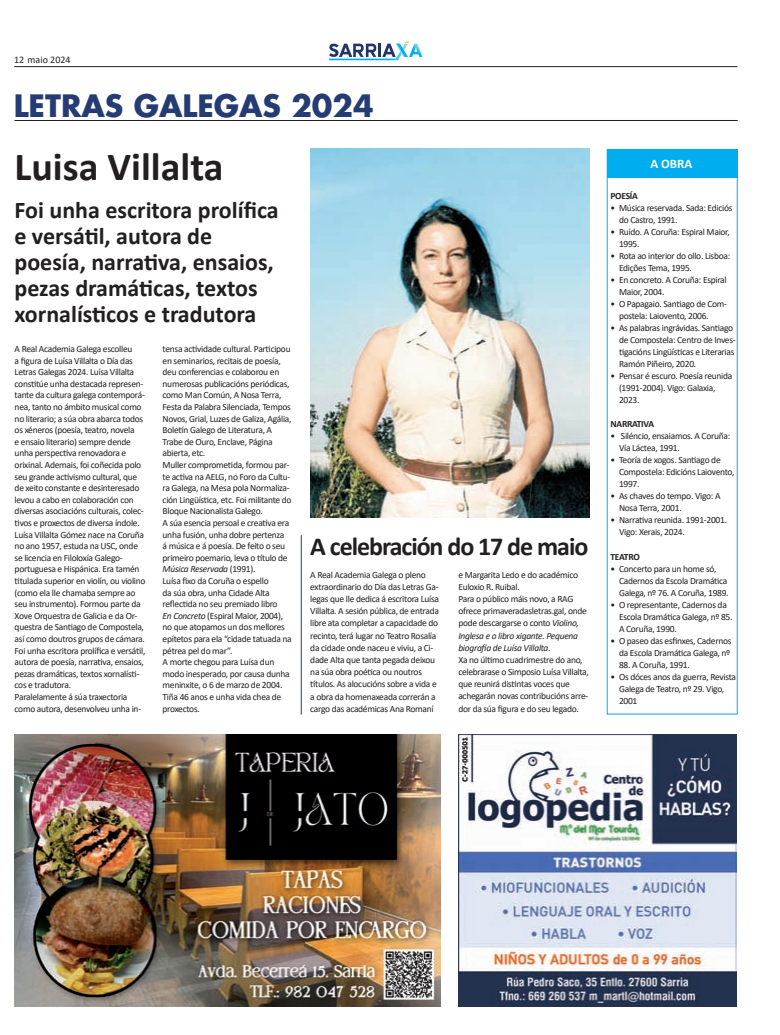
<style>
.page{position:relative;width:780px;height:1035px;background:#fff}
.page>*{position:absolute;margin:0;border:0;box-sizing:border-box;transform-origin:0 0}
.t1{font:700 40px "Calibri";color:#231f20}
.t2{font:700 30px "Futura";color:#253b73}
.t3{font:700 26px "Calibri";letter-spacing:-.04em;color:#231f20}
.t4{font:700 24px/26px "Calibri";color:#231f20}
.t5{font:700 13px "Calibri";color:#fff}
.t6{font:10px "Calibri";color:#231f20}
.t7{font:9.5px/11.6px "Calibri";letter-spacing:-.03em;color:#231f20}
.t8{font:700 9.5px "Calibri";letter-spacing:-.03em;color:#231f20}
.s1{font-style:italic}
</style>
<div class="page">
<hr style="left:14px;top:66px;width:723px;height:1px;background:#231f20">
<svg style="left:329px;top:41px;width:93px;height:19px"></svg>
<hr style="left:14px;top:120px;width:723px;height:1px;background:#231f20">
<img style="left:311px;top:149px;width:278px;height:368px">
<svg style="left:606px;top:149px;width:132px;height:566px"></svg>
<div style="left:606px;top:149px;width:131px;height:29px;background:#00aeef"></div>
<hr style="left:301px;top:535px;width:1px;height:179px;background:#253b73">
<img style="left:458px;top:734px;width:278px;height:272px">
<img style="left:15px;top:734px;width:425px;height:272px">
<p class="t6" style="left:14px;top:53px;width:58px">12 maio 2024</p>
<h2 class="t2" style="left:14px;top:85px;width:361px">LETRAS GALEGAS 2024</h2>
<h1 class="t1" style="left:14px;top:138px;width:210px">Luisa Villalta</h1>
<h3 class="t4" style="left:14px;top:197px;width:266px">Foi unha escritora prolífica e versátil, autora de poesía, narrativa, ensaios, pezas dramáticas, textos xornalísticos e tradutora</h3>
<p class="t7" style="left:15px;top:343px;width:132px">A Real Academia Galega escolleu<br>a figura de Luísa Villalta o Día das Letras Galegas 2024. Luísa Villalta constitúe unha destacada represen&shy;tante da cultura galega contemporá&shy;nea, tanto no ámbito musical como no literario; a súa obra abarca todos os xéneros (poesía, teatro, novela<br>e ensaio literario) sempre dende unha perspectiva renovadora e orixinal. Ademais, foi coñecida polo seu grande activismo cultural, que de xeito constante e desinteresado levou a cabo en colaboración con diversas asociacións culturais, colec&shy;tivos e proxectos de diversa índole.<br>Luísa Villalta Gómez nace na Coruña no ano 1957, estuda na USC, onde se licencia en Filoloxía Galego&shy;portuguesa e Hispánica. Era tamén titulada superior en violín, ou violino (como ela lle chamaba sempre ao seu instrumento). Formou parte da Xove Orquestra de Galicia e da Or&shy;questra de Santiago de Compostela, así como doutros grupos de cámara.<br>Foi unha escritora prolífica e versátil, autora de poesía, narrativa, ensaios, pezas dramáticas, textos xornalísti&shy;cos e tradutora.<br>Paralelamente á súa traxectoria como autora, desenvolveu unha in-</p>
<p class="t7" style="left:163px;top:343px;width:131px">tensa actividade cultural. Participou en seminarios, recitais de poesía, deu conferencias e colaborou en numerosas publicacións periódicas, como Man Común, A Nosa Terra,<br>Festa da Palabra Silenciada, Tempos<br>Novos, Grial, Luzes de Galiza, Agália,<br>Boletín Galego de Literatura, A<br>Trabe de Ouro, Enclave, Página abierta, etc.<br>Muller comprometida, formou par&shy;te activa na AELG, no Foro da Cultu&shy;ra Galega, na Mesa pola Normaliza&shy;ción Lingüística, etc. Foi militante do<br>Bloque Nacionalista Galego.<br>A súa esencia persoal e creativa era unha fusión, unha dobre pertenza<br>á música e á poesía. De feito o seu primeiro poemario, leva o título de<br><span class="s1">Música Reservada</span> (1991).<br>Luísa fixo da Coruña o espello<br>da súa obra, unha Cidade Alta reflectida no seu premiado libro<br><span class="s1">En Concreto</span> (Espiral Maior, 2004), no que atopamos un dos mellores epítetos para ela “cidade tatuada na pétrea pel do mar”.<br>A morte chegou para Luísa dun modo inesperado, por causa dunha meninxite, o 6 de marzo de 2004.<br>Tiña 46 anos e unha vida chea de proxectos.</p>
<h3 class="t3" style="left:310px;top:528px;width:279px">A celebración do 17 de maio</h3>
<p class="t7" style="left:310px;top:568px;width:130px;line-height:12.2px">A Real Academia Galega o pleno extraordinario do Día das Letras Ga&shy;legas que lle dedica á escritora Luísa Villalta. A sesión pública, de entrada libre ata completar a capacidade do recinto, terá lugar no Teatro Rosalía da cidade onde naceu e viviu, a Ci&shy;dade Alta que tanta pegada deixou na súa obra poética ou noutros títulos. As alocucións sobre a vida e a obra da homenaxeada correrán a cargo das académicas Ana Romaní</p>
<p class="t7" style="left:458px;top:568px;width:132px;line-height:12.2px">e Margarita Ledo e do académico<br>Euloxio R. Ruibal.<br>Para o público máis novo, a RAG ofrece primaveradasletras.gal, onde pode descargarse o conto <span class="s1">Violino,<br>Inglesa e o libro xigante. Pequena biografía de Luísa Villalta</span>.<br>Xa no último cuadrimestre do ano, celebrarase o Simposio Luísa Villalta, que reunirá distintas voces que achegarán novas contribucións arre&shy;dor da súa figura e do seu legado.</p>
<h3 class="t5" style="left:650px;top:154px;width:44px">A OBRA</h3>
<p class="t8" style="left:610px;top:189px;width:29px">POESÍA</p>
<p class="t7" style="left:619px;top:202px;width:115px;line-height:12px;text-indent:-9px">• Música reservada. Sada: Ediciós do Castro, 1991.</p>
<p class="t7" style="left:619px;top:226px;width:112px;line-height:12px;text-indent:-9px">• Ruído. A Coruña: Espiral Maior,<br>1995.</p>
<p class="t7" style="left:619px;top:250px;width:113px;line-height:12px;text-indent:-9px">• Rota ao interior do ollo. Lisboa:<br>Edições Tema, 1995.</p>
<p class="t7" style="left:619px;top:274px;width:109px;line-height:12px;text-indent:-9px">• En concreto. A Coruña: Espiral<br>Maior, 2004.</p>
<p class="t7" style="left:619px;top:298px;width:110px;line-height:12px;text-indent:-9px">• O Papagaio. Santiago de Com&shy;postela: Laiovento, 2006.</p>
<p class="t7" style="left:619px;top:322px;width:118px;line-height:12px;text-indent:-9px">• As palabras ingrávidas. Santiago de Compostela: Centro de Inves&shy;tigacións Lingüísticas e Literarias<br>Ramón Piñeiro, 2020.</p>
<p class="t7" style="left:619px;top:370px;width:115px;line-height:12px;text-indent:-9px">• Pensar é escuro. Poesía reunida (1991-2004). Vigo: Galaxia,<br>2023.</p>
<p class="t8" style="left:610px;top:417px;width:45px">NARRATIVA</p>
<p class="t7" style="left:619px;top:430px;width:113px;line-height:12px;text-indent:-9px">• Siléncio, ensaiamos. A Coruña:<br>Vía Láctea, 1991.</p>
<p class="t7" style="left:619px;top:454px;width:117px;line-height:12px;text-indent:-9px">• Teoría de xogos. Santiago de<br>Compostela: Edicións Laiovento,<br>1997.</p>
<p class="t7" style="left:619px;top:490px;width:103px;line-height:12px;text-indent:-9px">• As chaves do tempo. Vigo: A<br>Nosa Terra, 2001.</p>
<p class="t7" style="left:619px;top:514px;width:109px;line-height:12px;text-indent:-9px">• Narrativa reunida. 1991-2001.<br>Vigo: Xerais, 2024.</p>
<p class="t8" style="left:610px;top:549px;width:31px">TEATRO</p>
<p class="t7" style="left:619px;top:562px;width:111px;line-height:12px;text-indent:-9px">• Concerto para un home só,<br>Cadernos da Escola Dramática<br>Galega, nº 76. A Coruña, 1989.</p>
<p class="t7" style="left:619px;top:598px;width:115px;line-height:12px;text-indent:-9px">• O representante, Cadernos da<br>Escola Dramática Galega, nº 85.<br>A Coruña, 1990.</p>
<p class="t7" style="left:610px;top:634px;width:122px;line-height:12px;text-align:right">• O paseo das esfinxes, Cadernos da Escola Dramática Galega, nº</p>
<p class="t7" style="left:619px;top:658px;width:72px">88. A Coruña, 1991.</p>
<p class="t7" style="left:619px;top:670px;width:119px;line-height:12px;text-indent:-9px">• Os dóces anos da guerra, Revista<br>Galega de Teatro, nº 29. Vigo,<br>2001</p>
</div>
